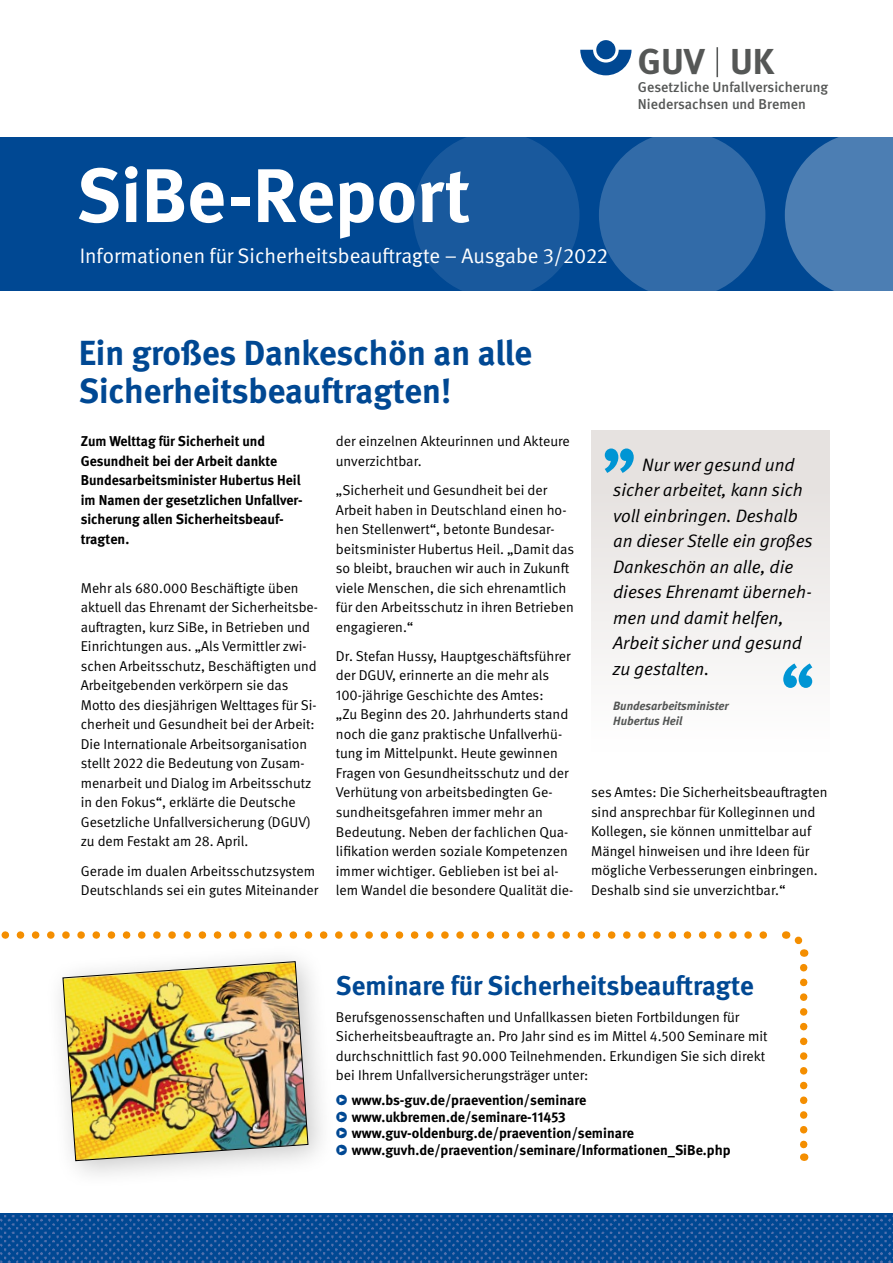
<style>
.page{position:relative;width:893px;height:1263px;background:#fff}
.page>*{position:absolute;margin:0;border:0;box-sizing:border-box;transform-origin:0 0}
.DGUV_Titel_kleiner{font:700 75.9px "DGUV Meta";color:#fff}
.t1{font:700 36px "DGUV Meta";color:#555756}
.DGUV_Titel{font:700 34.8px/38px "DGUV Meta";color:#004893}
.DGUV_Untertitel{font:700 27px "DGUV Meta";color:#004893}
.DGUV_Untertitel-2{font:21px "DGUV Meta";color:#fff}
.DGUV_GS{font:italic 18px/25.5px "DGUV Meta";color:#000}
.DGUV_GS-2{font:14.25px/19.5px "DGUV Meta";color:#000}
.DGUV_GS_Bold{font:700 14.25px/19.5px "DGUV Meta";color:#000}
.t2{font:500 14.25px/17.4px "DGUV Meta";color:#555756}
.DGUV_BU{font:italic 700 12px/15px "DGUV Meta";color:#555756}
</style>
<div class="page">
<div style="left:591px;top:430px;width:238px;height:321px;background:linear-gradient(to bottom,#e2dedb,#fefefe)"></div>
<div style="left:0;top:138px;width:893px;height:153px;background:#004893"></div>
<div style="left:413px;top:132px;width:166px;height:166px;background:#19599d;border-radius:50%"></div>
<div style="left:599px;top:132px;width:166px;height:166px;background:#326ba8;border-radius:50%"></div>
<svg style="left:785px;top:137px;width:108px;height:154px;background:#4176ae"></svg>
<svg style="left:580px;top:50px;width:51px;height:25px"></svg>
<div style="left:596px;top:40px;width:19px;height:19px;background:#004893;border-radius:50%"></div>
<hr style="left:716px;top:47px;width:2px;height:30px;background:#555756">
<img style="left:0;top:1214px;width:893px;height:49px">
<svg style="left:605px;top:448px;width:29px;height:25px"></svg>
<svg style="left:783px;top:663px;width:29px;height:25px"></svg>
<svg style="left:1px;top:931px;width:766px;height:8px"></svg>
<svg style="left:786px;top:931px;width:23px;height:26px"></svg>
<svg style="left:800px;top:968px;width:7px;height:193px"></svg>
<div style="left:44px;top:943px;width:294px;height:247px;background:#000;opacity:.22"></div>
<img style="left:62px;top:961px;width:246px;height:200px">
<svg style="left:336px;top:1095px;width:2px;height:10px"></svg>
<svg style="left:336px;top:1111px;width:2px;height:11px"></svg>
<svg style="left:336px;top:1128px;width:2px;height:10px"></svg>
<svg style="left:336px;top:1144px;width:2px;height:11px"></svg>
<p class="DGUV_Titel_kleiner" style="left:77px;top:151px;width:395px">SiBe-Report</p>
<p class="DGUV_Untertitel-2" style="left:80px;top:244px;width:530px">Informationen für Sicherheitsbeauftragte – Ausgabe 3/2022</p>
<p class="t1" style="left:638px;top:40px;width:138px">GUV UK</p>
<p class="t2" style="left:638px;top:79px;width:192px">Gesetzliche Unfallversicherung<br>Niedersachsen und Bremen</p>
<p class="DGUV_Titel" style="left:79px;top:335px;width:455px">Ein großes Dankeschön an alle<br>Sicherheitsbeauftragten!</p>
<p class="DGUV_GS_Bold" style="left:81px;top:432px;width:222px">Zum Welttag für Sicherheit und<br>Gesundheit bei der Arbeit dankte<br>Bundesarbeitsminister Hubertus Heil im Namen der gesetzlichen Unfallver&shy;sicherung allen Sicherheitsbeauf&shy;tragten.</p>
<p class="DGUV_GS-2" style="left:81px;top:578px;width:239px">Mehr als 680.000 Beschäftigte üben aktuell das Ehrenamt der Sicherheitsbe&shy;auftragten, kurz SiBe, in Betrieben und Einrichtungen aus. „Als Vermittler zwi&shy;schen Arbeitsschutz, Beschäftigten und Arbeitgebenden verkörpern sie das Motto des diesjährigen Welttages für Si&shy;cherheit und Gesundheit bei der Arbeit:<br>Die Internationale Arbeitsorganisation stellt 2022 die Bedeutung von Zusam&shy;menarbeit und Dialog im Arbeitsschutz in den Fokus“, erklärte die Deutsche Gesetzliche Unfallversicherung (DGUV) zu dem Festakt am 28. April.</p>
<p class="DGUV_GS-2" style="left:81px;top:861px;width:239px">Gerade im dualen Arbeitsschutzsystem<br>Deutschlands sei ein gutes Miteinander</p>
<p class="DGUV_GS-2" style="left:336px;top:432px;width:235px">der einzelnen Akteurinnen und Akteure unverzichtbar.</p>
<p class="DGUV_GS-2" style="left:336px;top:481px;width:240px">„Sicherheit und Gesundheit bei der Arbeit haben in Deutschland einen ho&shy;hen Stellenwert“, betonte Bundesar&shy;beitsminister Hubertus Heil. „Damit das so bleibt, brauchen wir auch in Zukunft viele Menschen, die sich ehrenamtlich für den Arbeitsschutz in ihren Betrieben engagieren.“</p>
<p class="DGUV_GS-2" style="left:336px;top:647px;width:239px">Dr. Stefan Hussy, Hauptgeschäftsführer der DGUV, erinnerte an die mehr als 100-jährige Geschichte des Amtes:<br>„Zu Beginn des 20. Jahrhunderts stand noch die ganz praktische Unfallverhü&shy;tung im Mittelpunkt. Heute gewinnen Fragen von Gesundheitsschutz und der Verhütung von arbeitsbedingten Ge&shy;sundheitsgefahren immer mehr an Bedeutung. Neben der fachlichen Qua&shy;lifikation werden soziale Kompetenzen immer wichtiger. Geblieben ist bei al&shy;lem Wandel die besondere Qualität die-</p>
<p class="DGUV_GS" style="left:613px;top:452px;width:201px;text-indent:29px">Nur wer gesund und sicher arbeitet, kann sich voll einbringen. Deshalb an dieser Stelle ein großes<br>Dankeschön an alle, die dieses Ehrenamt überneh&shy;men und damit helfen,<br>Arbeit sicher und gesund zu gestalten.</p>
<p class="DGUV_BU" style="left:613px;top:698px;width:117px">Bundesarbeitsminister<br>Hubertus Heil</p>
<p class="DGUV_GS-2" style="left:591px;top:783px;width:238px">ses Amtes: Die Sicherheitsbeauftragten sind ansprechbar für Kolleginnen und Kollegen, sie können unmittelbar auf Mängel hinweisen und ihre Ideen für mögliche Verbesserungen einbringen.<br>Deshalb sind sie unverzichtbar.“</p>
<p class="DGUV_Untertitel" style="left:336px;top:969px;width:419px">Seminare für Sicherheitsbeauftragte</p>
<p class="DGUV_GS-2" style="left:336px;top:1007px;width:433px">Berufsgenossenschaften und Unfallkassen bieten Fortbildungen für Sicherheitsbeauftragte an. Pro Jahr sind es im Mittel 4.500 Seminare mit durchschnittlich fast 90.000 Teilnehmenden. Erkundigen Sie sich direkt bei Ihrem Unfallversicherungsträger unter:</p>
<p class="DGUV_GS_Bold" style="left:352px;top:1091px;width:236px">www.bs-guv.de/praevention/seminare</p>
<p class="DGUV_GS_Bold" style="left:352px;top:1107px;width:215px">www.ukbremen.de/seminare-11453</p>
<p class="DGUV_GS_Bold" style="left:352px;top:1124px;width:284px">www.guv-oldenburg.de/praevention/seminare</p>
<p class="DGUV_GS_Bold" style="left:352px;top:1140px;width:380px">www.guvh.de/praevention/seminare/Informationen_SiBe.php</p>
</div>
